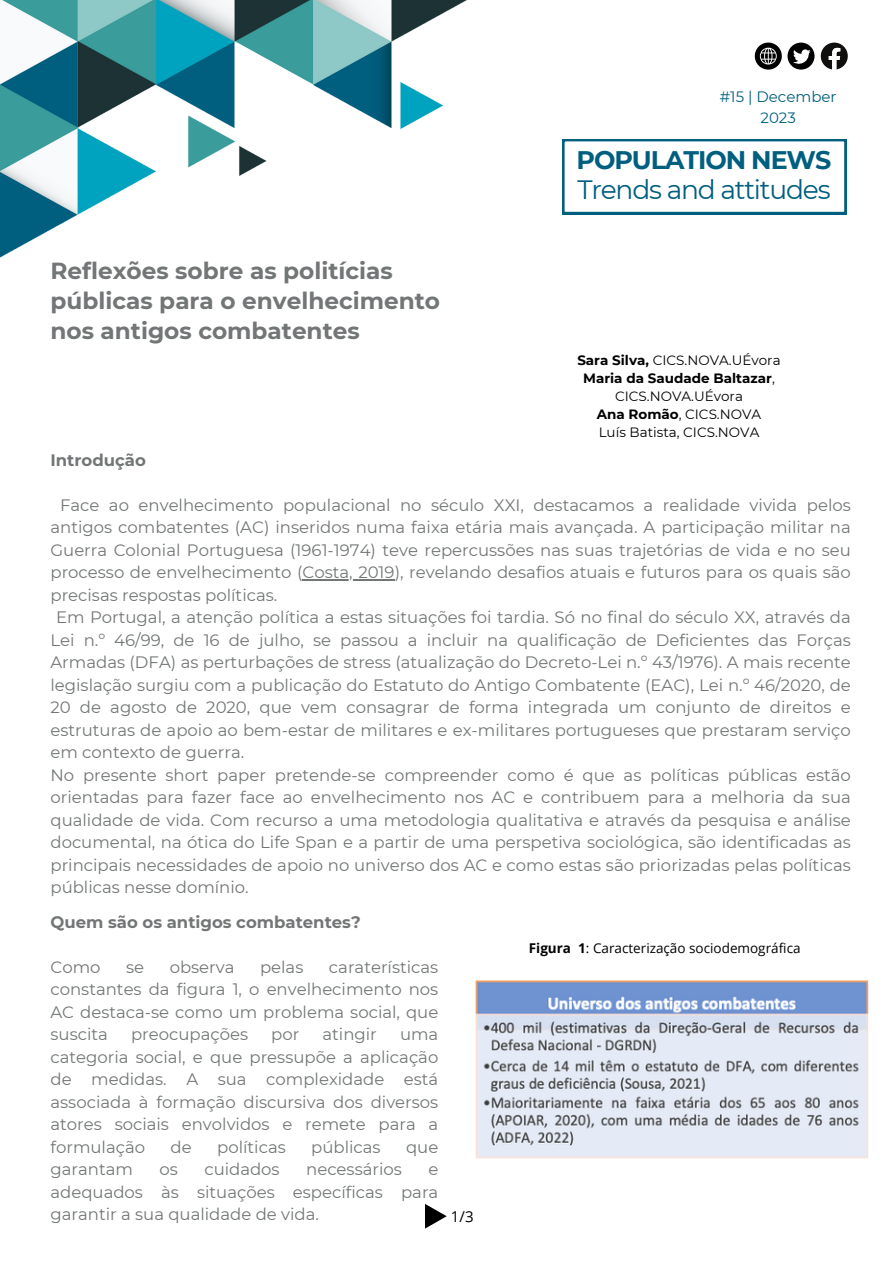
<style>
.page{position:relative;width:893px;height:1264px;background:#fff}
.page>*{position:absolute;margin:0;border:0;box-sizing:border-box;transform-origin:0 0}
.t1{font:26.55px "Montserrat";letter-spacing:-.045em;color:#005e7f}
.t2{font:700 25.35px "Montserrat";letter-spacing:-.04em;color:#005e7f}
.t3{font:700 23.25px/30.3px "Montserrat";color:#737676}
.t4{font:16.5px/22.5px "Montserrat";color:#737676;text-align:justify}
.t5{font:700 16.5px "Montserrat";color:#737676}
.t6{font:15px/20.2px "Montserrat";color:#005e7f;text-align:center}
.t7{font:15px "Open Sans";color:#000}
.t8{font:13.5px "Montserrat";color:#000}
.t9{font:700 13.5px/18px "Montserrat";color:#000;text-align:center}
.t10{font:13.5px "Open Sans";color:#000}
.s1{font-weight:700}
.s2{font-weight:400}
</style>
<div class="page">
<img style="left:0;top:0;width:467px;height:258px">
<svg style="left:562px;top:139px;width:283px;height:75px"></svg>
<hr style="left:302px;top:579px;width:92px;height:1px;background:#737676">
<svg style="left:787px;top:43px;width:27px;height:27px"></svg>
<svg style="left:754px;top:43px;width:27px;height:27px"></svg>
<svg style="left:820px;top:43px;width:27px;height:27px"></svg>
<svg style="left:425px;top:1204px;width:21px;height:24px"></svg>
<img style="left:475px;top:980px;width:394px;height:179px">
<p class="t6" style="left:719px;top:87px;width:118px">#15 | December<br>2023</p>
<p class="t3" style="left:50px;top:255px;width:391px">Reflexões sobre as politícias públicas para o envelhecimento nos antigos combatentes</p>
<p class="t2" style="left:576px;top:145px;width:256px">POPULATION NEWS</p>
<p class="t1" style="left:577px;top:173px;width:255px">Trends and attitudes</p>
<p class="t8" style="left:577px;top:352px;width:205px"><span class="s1">Sara Silva,</span> CICS.NOVA.UÉvora</p>
<p class="t9" style="left:583px;top:369px;width:193px">Maria da Saudade Baltazar<span class="s2">,<br>CICS.NOVA.UÉvora</span></p>
<p class="t8" style="left:596px;top:406px;width:166px"><span class="s1">Ana Romão</span>, CICS.NOVA</p>
<p class="t8" style="left:598px;top:424px;width:162px">Luís Batista, CICS.NOVA</p>
<p class="t5" style="left:50px;top:449px;width:97px">Introdução</p>
<p class="t4" style="left:50px;top:493px;width:801px;text-indent:10px">Face ao envelhecimento populacional no século XXI, destacamos a realidade vivida pelos antigos combatentes (AC) inseridos numa faixa etária mais avançada. A participação militar na Guerra Colonial Portuguesa (1961-1974) teve repercussões nas suas trajetórias de vida e no seu processo de envelhecimento (Costa, 2019), revelando desafios atuais e futuros para os quais são precisas respostas políticas.</p>
<p class="t4" style="left:50px;top:606px;width:801px;text-indent:6px">Em Portugal, a atenção política a estas situações foi tardia. Só no final do século XX, através da Lei n.º 46/99, de 16 de julho, se passou a incluir na qualificação de Deficientes das Forças Armadas (DFA) as perturbações de stress (atualização do Decreto-Lei n.º 43/1976). A mais recente legislação surgiu com a publicação do Estatuto do Antigo Combatente (EAC), Lei n.º 46/2020, de 20 de agosto de 2020, que vem consagrar de forma integrada um conjunto de direitos e estruturas de apoio ao bem-estar de militares e ex-militares portugueses que prestaram serviço em contexto de guerra.</p>
<p class="t4" style="left:50px;top:763px;width:801px">No presente short paper pretende-se compreender como é que as políticas públicas estão orientadas para fazer face ao envelhecimento nos AC e contribuem para a melhoria da sua qualidade de vida. Com recurso a uma metodologia qualitativa e através da pesquisa e análise documental, na ótica do Life Span e a partir de uma perspetiva sociológica, são identificadas as principais necessidades de apoio no universo dos AC e como estas são priorizadas pelas políticas públicas nesse domínio.</p>
<p class="t5" style="left:50px;top:911px;width:312px">Quem são os antigos combatentes?</p>
<p class="t4" style="left:50px;top:955px;width:52px">Como</p>
<p class="t4" style="left:126px;top:955px;width:20px">se</p>
<p class="t4" style="left:170px;top:955px;width:66px">observa</p>
<p class="t4" style="left:260px;top:955px;width:45px">pelas</p>
<p class="t4" style="left:50px;top:955px;width:389px;text-indent:278px">caraterísticas constantes da figura 1, o envelhecimento nos AC destaca-se como um problema social, que suscita</p>
<p class="t4" style="left:131px;top:1022px;width:119px">preocupações</p>
<p class="t4" style="left:271px;top:1022px;width:30px">por</p>
<p class="t4" style="left:322px;top:1022px;width:56px">atingir</p>
<p class="t4" style="left:50px;top:1022px;width:389px;text-indent:349px">uma categoria social, e que pressupõe a aplicação de medidas. A sua complexidade está associada à formação discursiva dos diversos atores sociais envolvidos e remete para a formulação</p>
<p class="t4" style="left:171px;top:1135px;width:23px">de</p>
<p class="t4" style="left:217px;top:1135px;width:70px">políticas</p>
<p class="t4" style="left:311px;top:1135px;width:71px">públicas</p>
<p class="t4" style="left:406px;top:1135px;width:34px">que</p>
<p class="t4" style="left:50px;top:1157px;width:84px">garantam</p>
<p class="t4" style="left:159px;top:1157px;width:20px">os</p>
<p class="t4" style="left:204px;top:1157px;width:77px">cuidados</p>
<p class="t4" style="left:306px;top:1157px;width:97px">necessários</p>
<p class="t4" style="left:50px;top:1157px;width:389px;text-indent:378px">e adequados às situações específicas para garantir a sua qualidade de vida.</p>
<p class="t7" style="left:451px;top:1205px;width:24px">1/3</p>
<p class="t10" style="left:528px;top:938px;width:273px"><span class="s1">Figura 1</span>: Caracterização sociodemográfica</p>
</div>
